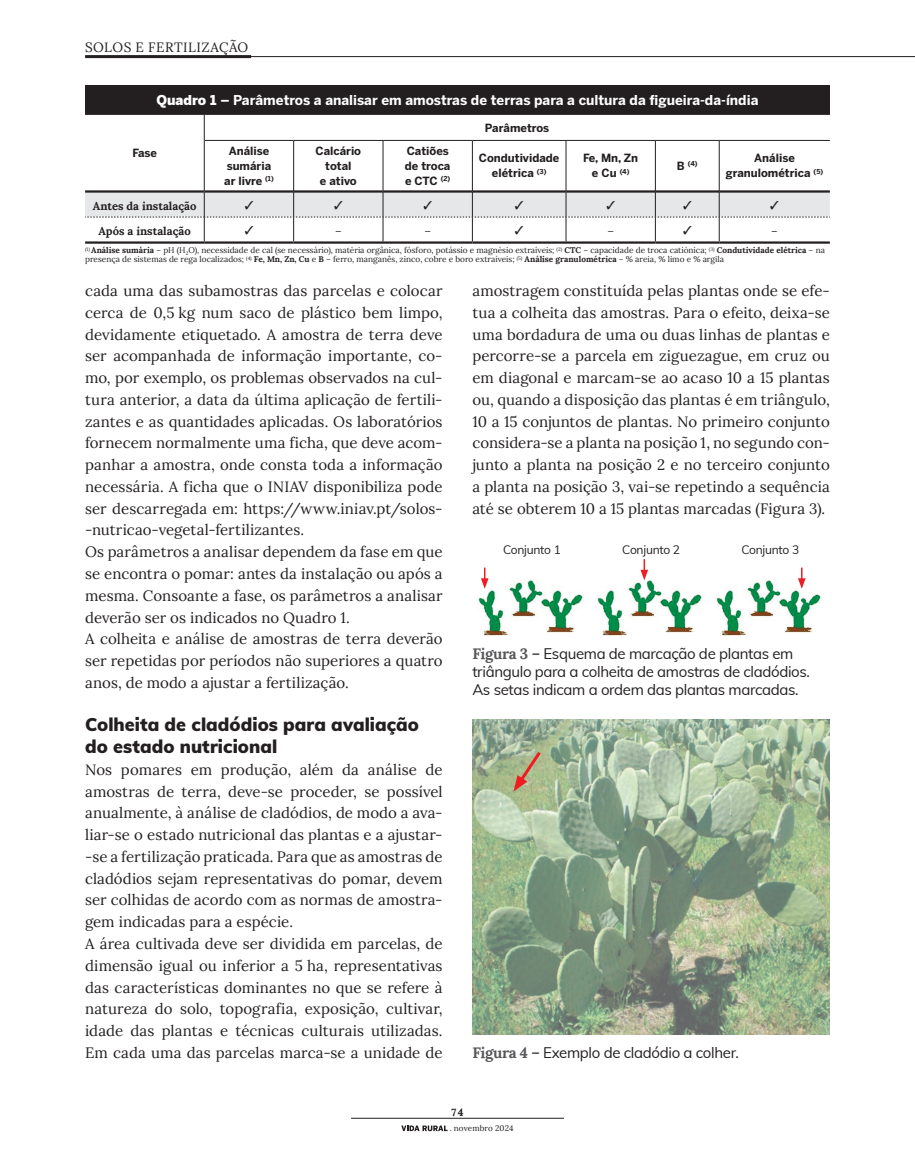
<style>
.page{position:relative;width:915px;height:1149px;background:#fff}
.page>*{position:absolute;margin:0;border:0;box-sizing:border-box;transform-origin:0 0}
.t1{font:900 18px/21.8px "Muli";letter-spacing:.005em;color:#231f20}
.t2{font:15px/21.8px "Lora";letter-spacing:.005em;color:#231f20}
.t3{font:15px/18px "Muli";letter-spacing:-.02em;color:#231f20}
.t4{font:700 13.5px "Benton Sans";color:#fff}
.t5{font:13.5px "Lora";letter-spacing:.035em;color:#231f20}
.t6{font:12px "Muli";letter-spacing:-.02em;color:#231f20}
.t7{font:700 11.25px/15px "Benton Sans";color:#231f20;text-align:center}
.t8{font:700 11.25px "Lora";color:#231f20}
.t9{font:11.25px "Lora";color:#231f20}
.t10{font:700 10.5px "Lora";color:#231f20}
.t11{font:8.25px/9px "Lora";color:#231f20}
.t12{font:8.1px "Lora";letter-spacing:.015em;color:#231f20}
.t13{font:700 6.75px "Benton Sans";color:#231f20}
.s1{font-weight:900}
.s2{font-size:11.25px}
.s3{font-weight:700}
.s4{font-family:"Lora";font-weight:700;color:#57585a}
</style>
<div class="page">
<hr style="left:213px;top:56px;width:701px;height:1px;background:#231f20">
<svg style="left:401px;top:1125px;width:46px;height:5px"></svg>
<hr style="left:351px;top:1117px;width:212px;height:1px;background:#231f20">
<hr style="left:85px;top:55px;width:166px;height:3px;background:#231f20">
<img style="left:478px;top:578px;width:106px;height:57px">
<img style="left:597px;top:580px;width:106px;height:55px">
<img style="left:716px;top:578px;width:106px;height:57px">
<svg style="left:480px;top:567px;width:8px;height:21px"></svg>
<svg style="left:640px;top:559px;width:8px;height:21px"></svg>
<svg style="left:797px;top:567px;width:8px;height:21px"></svg>
<img style="left:472px;top:719px;width:357px;height:314px">
<svg style="left:513px;top:748px;width:30px;height:43px"></svg>
<div style="left:85px;top:85px;width:744px;height:30px;background:#231f20"></div>
<svg style="left:205px;top:139px;width:624px;height:51px"></svg>
<hr style="left:85px;top:190px;width:119px;height:2px;background:#231f20">
<hr style="left:204px;top:190px;width:89px;height:2px;background:#231f20">
<hr style="left:294px;top:190px;width:88px;height:2px;background:#231f20">
<hr style="left:383px;top:190px;width:89px;height:2px;background:#231f20">
<hr style="left:472px;top:190px;width:93px;height:2px;background:#231f20">
<hr style="left:566px;top:190px;width:89px;height:2px;background:#231f20">
<hr style="left:655px;top:190px;width:63px;height:2px;background:#231f20">
<hr style="left:719px;top:190px;width:110px;height:2px;background:#231f20">
<hr style="left:85px;top:241px;width:119px;height:2px;background:#231f20">
<hr style="left:204px;top:241px;width:89px;height:2px;background:#231f20">
<hr style="left:293px;top:241px;width:90px;height:2px;background:#231f20">
<hr style="left:383px;top:241px;width:89px;height:2px;background:#231f20">
<hr style="left:472px;top:241px;width:94px;height:2px;background:#231f20">
<hr style="left:566px;top:241px;width:89px;height:2px;background:#231f20">
<hr style="left:655px;top:241px;width:64px;height:2px;background:#231f20">
<hr style="left:719px;top:241px;width:110px;height:2px;background:#231f20">
<hr style="left:293px;top:141px;width:1px;height:50px;background:#231f20">
<hr style="left:382px;top:141px;width:1px;height:50px;background:#231f20">
<hr style="left:472px;top:141px;width:1px;height:50px;background:#231f20">
<hr style="left:565px;top:141px;width:1px;height:50px;background:#231f20">
<hr style="left:655px;top:141px;width:1px;height:50px;background:#231f20">
<hr style="left:718px;top:141px;width:1px;height:50px;background:#231f20">
<hr style="left:204px;top:140px;width:89px;height:1px;background:#231f20">
<hr style="left:293px;top:140px;width:90px;height:1px;background:#231f20">
<hr style="left:383px;top:140px;width:89px;height:1px;background:#231f20">
<hr style="left:472px;top:140px;width:94px;height:1px;background:#231f20">
<hr style="left:566px;top:140px;width:89px;height:1px;background:#231f20">
<hr style="left:655px;top:140px;width:64px;height:1px;background:#231f20">
<hr style="left:719px;top:140px;width:110px;height:1px;background:#231f20">
<svg style="left:204px;top:115px;width:1px;height:25px"></svg>
<hr style="left:204px;top:140px;width:1px;height:51px;background:#231f20">
<svg style="left:85px;top:191px;width:744px;height:50px"></svg>
<p class="t5" style="left:85px;top:37px;width:165px">SOLOS E FERTILIZAÇÃO</p>
<p class="t4" style="left:156px;top:92px;width:603px"><span class="s1">Quadro 1</span> – Parâmetros a analisar em amostras de terras para a cultura da figueira-da-índia</p>
<p class="t7" style="left:132px;top:145px;width:26px">Fase</p>
<p class="t7" style="left:485px;top:120px;width:66px">Parâmetros</p>
<p class="t7" style="left:224px;top:143px;width:51px">Análise sumária ar livre <sup>(1)</sup></p>
<p class="t7" style="left:315px;top:143px;width:47px">Calcário total<br>e ativo</p>
<p class="t7" style="left:405px;top:143px;width:47px;text-align:left">Catiões de troca e CTC <sup>(2)</sup></p>
<p class="t7" style="left:479px;top:151px;width:82px">Condutividade elétrica <sup>(3)</sup></p>
<p class="t7" style="left:583px;top:151px;width:57px">Fe, Mn, Zn e Cu <sup>(4)</sup></p>
<p class="t13" style="left:676px;top:160px;width:22px"><span class="s2">B</span> (4)</p>
<p class="t7" style="left:725px;top:151px;width:99px">Análise granulométrica <sup>(5)</sup></p>
<p class="t8" style="left:93px;top:196px;width:105px">Antes da instalação</p>
<p class="t8" style="left:99px;top:221px;width:94px">Após a instalação</p>
<p class="t9" style="left:335px;top:222px;width:8px">–</p>
<p class="t9" style="left:424px;top:222px;width:8px">–</p>
<p class="t9" style="left:607px;top:222px;width:8px">–</p>
<p class="t9" style="left:771px;top:222px;width:8px">–</p>
<p class="t11" style="left:85px;top:245px;width:741px"><sup>(1)</sup> <span class="s3">Análise sumária</span> – pH (H<sub>2</sub>O), necessidade de cal (se necessário), matéria orgânica, fósforo, potássio e magnésio extraíveis; <sup>(2)</sup> <span class="s3">CTC</span> – capacidade de troca catiónica; <sup>(3)</sup> <span class="s3">Condutividade elétrica</span> – na presença de sistemas de rega localizados; <sup>(4)</sup> <span class="s3">Fe, Mn, Zn, Cu</span> e <span class="s3">B</span> – ferro, manganês, zinco, cobre e boro extraíveis; <sup>(5)</sup> <span class="s3">Análise granulométrica</span> – % areia, % limo e % argila</p>
<p class="t2" style="left:85px;top:279px;width:359px">cada uma das subamostras das parcelas e colocar cerca de 0,5 kg num saco de plástico bem limpo, devidamente etiquetado. A amostra de terra deve ser acompanhada de informação importante, co&shy;mo, por exemplo, os problemas observados na cul&shy;tura anterior, a data da última aplicação de fertili&shy;zantes e as quantidades aplicadas. Os laboratórios fornecem normalmente uma ficha, que deve acom&shy;panhar a amostra, onde consta toda a informação necessária. A ficha que o INIAV disponibiliza pode ser descarregada em: https://www.iniav.pt/solos--nutricao-vegetal-fertilizantes.<br>Os parâmetros a analisar dependem da fase em que se encontra o pomar: antes da instalação ou após a mesma. Consoante a fase, os parâmetros a analisar deverão ser os indicados no Quadro 1.<br>A colheita e análise de amostras de terra deverão ser repetidas por períodos não superiores a quatro anos, de modo a ajustar a fertilização.</p>
<p class="t1" style="left:85px;top:713px;width:335px">Colheita de cladódios para avaliação do estado nutricional</p>
<p class="t2" style="left:85px;top:757px;width:359px">Nos pomares em produção, além da análise de amostras de terra, deve-se proceder, se possível anualmente, à análise de cladódios, de modo a ava&shy;liar-se o estado nutricional das plantas e a ajustar--se a fertilização praticada. Para que as amostras de cladódios sejam representativas do pomar, devem ser colhidas de acordo com as normas de amostra&shy;gem indicadas para a espécie.<br>A área cultivada deve ser dividida em parcelas, de dimensão igual ou inferior a 5 ha, representativas das características dominantes no que se refere à natureza do solo, topografia, exposição, cultivar, idade das plantas e técnicas culturais utilizadas.<br>Em cada uma das parcelas marca-se a unidade de</p>
<p class="t2" style="left:472px;top:279px;width:359px;text-align:justify">amostragem constituída pelas plantas onde se efe&shy;tua a colheita das amostras. Para o efeito, deixa-se uma bordadura de uma ou duas linhas de plantas e percorre-se a parcela em ziguezague, em cruz ou em diagonal e marcam-se ao acaso 10 a 15 plantas ou, quando a disposição das plantas é em triângulo, 10 a 15 conjuntos de plantas. No primeiro conjunto considera-se a planta na posição 1, no segundo con&shy;junto a planta na posição 2 e no terceiro conjunto a planta na posição 3, vai-se repetindo a sequência até se obterem 10 a 15 plantas marcadas (Figura 3).</p>
<p class="t6" style="left:503px;top:541px;width:59px">Conjunto 1</p>
<p class="t6" style="left:622px;top:541px;width:59px">Conjunto 2</p>
<p class="t6" style="left:741px;top:541px;width:59px">Conjunto 3</p>
<p class="t3" style="left:472px;top:644px;width:339px"><span class="s4">Figura 3 –</span> Esquema de marcação de plantas em triângulo para a colheita de amostras de cladódios.<br>As setas indicam a ordem das plantas marcadas.</p>
<p class="t3" style="left:472px;top:1042px;width:268px"><span class="s4">Figura 4 –</span> Exemplo de cladódio a colher.</p>
<p class="t10" style="left:451px;top:1103px;width:14px">74</p>
<p class="t12" style="left:449px;top:1121px;width:65px">. novembro 2024</p>
</div>
